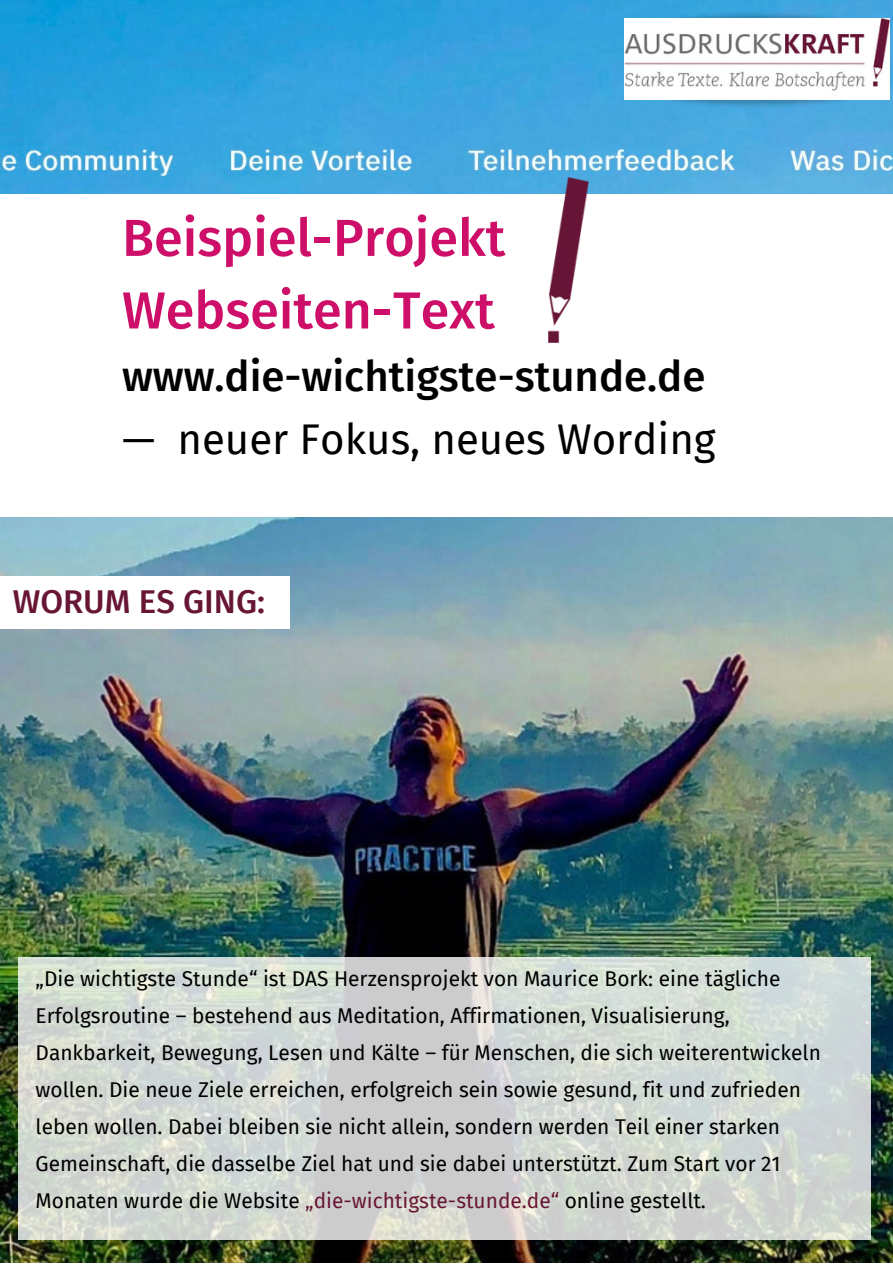
<style>
.page{position:relative;width:893px;height:1264px;background:#fff}
.page>*{position:absolute;margin:0;border:0;box-sizing:border-box;transform-origin:0 0}
.t1{font:500 52.05px/72.6px "Fira Sans";color:#ce0f69}
.t2{font:500 42px "Fira Sans";color:#000}
.t3{font:42px "Fira Sans";color:#000}
.t4{font:500 33px "Fira Sans";color:#681635}
.t5{font:20.85px/37px "Fira Sans";color:#000}
.s1{color:#681635}
</style>
<div class="page">
<img style="left:0;top:0;width:892px;height:1262px">
<div style="left:0;top:194px;width:892px;height:322px;background:#fff"></div>
<img style="left:644px;top:100px;width:225px;height:19px">
<img style="left:644px;top:0;width:225px;height:19px">
<img style="left:624px;top:19px;width:264px;height:81px">
<img style="left:548px;top:177px;width:40px;height:166px">
<div style="left:0;top:576px;width:290px;height:52px;background:#fff"></div>
<svg style="left:18px;top:957px;width:852px;height:282px;background:#d2d7d3"></svg>
<h1 class="t1" style="left:122px;top:202px;width:385px">Beispiel-Projekt<br>Webseiten-Text</h1>
<h2 class="t2" style="left:122px;top:351px;width:585px">www.die-wichtigste-stunde.de</h2>
<h2 class="t3" style="left:122px;top:414px;width:595px">— neuer Fokus, neues Wording</h2>
<h3 class="t4" style="left:13px;top:582px;width:254px">WORUM ES GING:</h3>
<p class="t5" style="left:36px;top:960px;width:786px">„Die wichtigste Stunde“ ist DAS Herzensprojekt von Maurice Bork: eine tägliche Erfolgsroutine – bestehend aus Meditation, Affirmationen, Visualisierung, Dankbarkeit, Bewegung, Lesen und Kälte – für Menschen, die sich weiterentwickeln wollen. Die neue Ziele erreichen, erfolgreich sein sowie gesund, fit und zufrieden leben wollen. Dabei bleiben sie nicht allein, sondern werden Teil einer starken Gemeinschaft, die dasselbe Ziel hat und sie dabei unterstützt. Zum Start vor 21<br>Monaten wurde die Website <span class="s1">„die-wichtigste-stunde.de“</span> online gestellt.</p>
</div>
